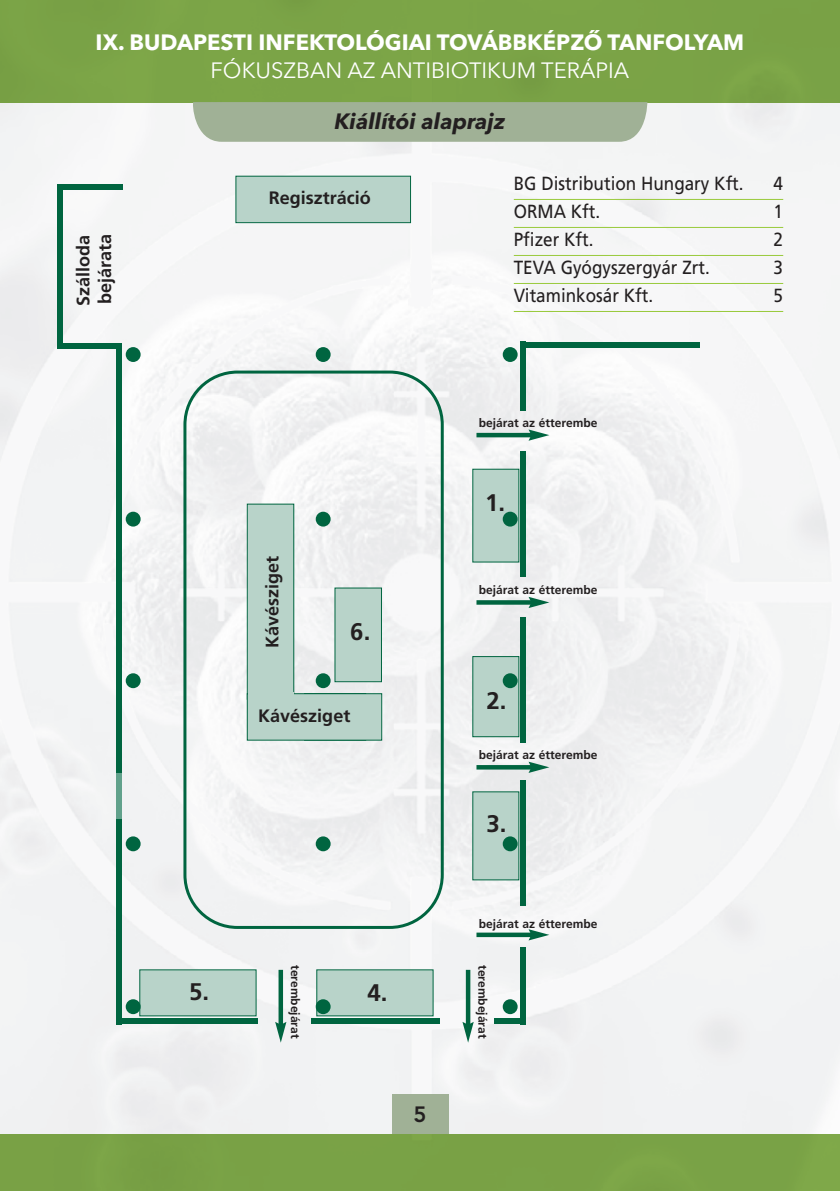
<style>
.page{position:relative;width:840px;height:1191px;background:#fff}
.page>*{position:absolute;margin:0;border:0;box-sizing:border-box;transform-origin:0 0}
.t1{font:700 24px "Frutiger LT Pro";color:#231f20}
.t2{font:700 22px "Avenir Next";color:#fff}
.t3{font:22px "Avenir Next";color:#fff}
.t4{font:italic 700 22px "Avenir Next";color:#231f20}
.t5{font:800 22px "Avenir";color:#231f20}
.t6{font:19px "Frutiger M";color:#231f20;scale:.9 1}
.t7{font:700 18px/21.6px "Frutiger LT Pro";color:#231f20}
.t8{font:700 12px "Frutiger LT Pro";color:#231f20}
</style>
<div class="page">
<img style="left:0;top:0;width:839px;height:1191px">
<div style="left:192px;top:102px;width:455px;height:40px;background:#a0b196"></div>
<hr style="left:513px;top:199px;width:269px;height:1px;background:#99ca3b">
<hr style="left:513px;top:227px;width:269px;height:1px;background:#99ca3b">
<hr style="left:513px;top:255px;width:269px;height:1px;background:#99ca3b">
<hr style="left:513px;top:283px;width:269px;height:1px;background:#99ca3b">
<hr style="left:513px;top:311px;width:269px;height:1px;background:#99ca3b">
<div style="left:391px;top:1094px;width:57px;height:40px;background:#a0b196"></div>
<svg style="left:183px;top:370px;width:260px;height:559px"></svg>
<div style="left:317px;top:970px;width:115px;height:45px;background:#b8d3c9"></div>
<div style="left:473px;top:469px;width:45px;height:92px;background:#b8d3c9"></div>
<div style="left:473px;top:657px;width:45px;height:79px;background:#b8d3c9"></div>
<div style="left:472px;top:656px;width:47px;height:81px;border:1px solid #006540"></div>
<div style="left:473px;top:792px;width:45px;height:87px;background:#b8d3c9"></div>
<div style="left:335px;top:588px;width:46px;height:93px;background:#b8d3c9"></div>
<div style="left:247px;top:504px;width:46px;height:195px;background:#b8d3c9"></div>
<div style="left:247px;top:504px;width:47px;height:195px;border:1px solid #006540"></div>
<div style="left:247px;top:694px;width:134px;height:46px;background:#b8d3c9"></div>
<div style="left:247px;top:693px;width:135px;height:47px;border:1px solid #006540"></div>
<div style="left:236px;top:176px;width:174px;height:46px;background:#b8d3c9"></div>
<div style="left:235px;top:176px;width:175px;height:47px;border:1px solid #006540"></div>
<div style="left:126px;top:836px;width:14px;height:15px;background:#006540;border-radius:50%"></div>
<div style="left:315px;top:836px;width:15px;height:15px;background:#006540;border-radius:50%"></div>
<div style="left:502px;top:836px;width:15px;height:15px;background:#006540;border-radius:50%"></div>
<div style="left:126px;top:673px;width:14px;height:15px;background:#006540;border-radius:50%"></div>
<div style="left:315px;top:673px;width:15px;height:15px;background:#006540;border-radius:50%"></div>
<div style="left:502px;top:673px;width:15px;height:15px;background:#006540;border-radius:50%"></div>
<div style="left:126px;top:512px;width:14px;height:14px;background:#006540;border-radius:50%"></div>
<div style="left:315px;top:512px;width:15px;height:14px;background:#006540;border-radius:50%"></div>
<div style="left:502px;top:512px;width:15px;height:14px;background:#006540;border-radius:50%"></div>
<div style="left:126px;top:347px;width:14px;height:15px;background:#006540;border-radius:50%"></div>
<div style="left:315px;top:347px;width:15px;height:15px;background:#006540;border-radius:50%"></div>
<div style="left:502px;top:347px;width:15px;height:15px;background:#006540;border-radius:50%"></div>
<div style="left:315px;top:999px;width:15px;height:15px;background:#006540;border-radius:50%"></div>
<div style="left:502px;top:999px;width:15px;height:15px;background:#006540;border-radius:50%"></div>
<div style="left:116px;top:344px;width:6px;height:430px;background:#006540"></div>
<div style="left:116px;top:773px;width:6px;height:47px;background:#61a18b"></div>
<div style="left:57px;top:343px;width:65px;height:6px;background:#006540"></div>
<div style="left:57px;top:184px;width:65px;height:6px;background:#006540"></div>
<div style="left:116px;top:819px;width:6px;height:205px;background:#006540"></div>
<div style="left:519px;top:947px;width:6px;height:77px;background:#006540"></div>
<div style="left:519px;top:780px;width:6px;height:125px;background:#006540"></div>
<div style="left:519px;top:617px;width:6px;height:125px;background:#006540"></div>
<div style="left:519px;top:451px;width:6px;height:126px;background:#006540"></div>
<div style="left:519px;top:341px;width:6px;height:70px;background:#006540"></div>
<div style="left:520px;top:342px;width:179px;height:6px;background:#006540"></div>
<div style="left:116px;top:1018px;width:141px;height:6px;background:#006540"></div>
<div style="left:310px;top:1018px;width:129px;height:6px;background:#006540"></div>
<div style="left:494px;top:1018px;width:32px;height:6px;background:#006540"></div>
<div style="left:57px;top:184px;width:6px;height:161px;background:#006540"></div>
<div style="left:140px;top:970px;width:115px;height:45px;background:#b8d3c9"></div>
<hr style="left:476px;top:433px;width:56px;height:4px;background:#006540">
<svg style="left:528px;top:429px;width:21px;height:12px"></svg>
<svg style="left:476px;top:600px;width:52px;height:4px"></svg>
<svg style="left:528px;top:597px;width:21px;height:11px"></svg>
<svg style="left:476px;top:765px;width:52px;height:4px"></svg>
<svg style="left:528px;top:761px;width:21px;height:12px"></svg>
<div style="left:476px;top:932px;width:56px;height:5px;background:#006540"></div>
<svg style="left:528px;top:929px;width:21px;height:11px"></svg>
<div style="left:465px;top:969px;width:5px;height:56px;background:#006540"></div>
<svg style="left:462px;top:1021px;width:11px;height:21px"></svg>
<div style="left:278px;top:969px;width:5px;height:56px;background:#006540"></div>
<svg style="left:275px;top:1021px;width:11px;height:21px"></svg>
<hr style="left:247px;top:692px;width:46px;height:3px;background:#b8d3c9">
<div style="left:126px;top:999px;width:14px;height:15px;background:#006540;border-radius:50%"></div>
<h2 class="t2" style="left:96px;top:24px;width:649px">IX. BUDAPESTI INFEKTOLÓGIAI TOVÁBBKÉPZŐ TANFOLYAM</h2>
<h2 class="t3" style="left:210px;top:52px;width:420px">FÓKUSZBAN AZ ANTIBIOTIKUM TERÁPIA</h2>
<h2 class="t4" style="left:334px;top:102px;width:172px">Kiállítói alaprajz</h2>
<h3 class="t7" style="left:74px;top:306px;width:74px;rotate:-90deg">Szálloda bejárata</h3>
<h3 class="t7" style="left:268px;top:189px;width:104px">Regisztráció</h3>
<h3 class="t7" style="left:263px;top:648px;width:94px;rotate:-90deg">Kávésziget</h3>
<h1 class="t1" style="left:350px;top:623px;width:22px">6.</h1>
<h3 class="t7" style="left:258px;top:707px;width:94px">Kávésziget</h3>
<p class="t8" style="left:299px;top:965px;width:75px;rotate:90deg">terembejárat</p>
<h1 class="t1" style="left:189px;top:983px;width:22px">5.</h1>
<h1 class="t1" style="left:367px;top:984px;width:22px">4.</h1>
<h2 class="t5" style="left:413px;top:1097px;width:15px">5</h2>
<h3 class="t6" style="left:513px;top:176px;width:257px">BG Distribution Hungary Kft.</h3>
<h3 class="t6" style="left:773px;top:176px;width:12px">4</h3>
<h3 class="t6" style="left:513px;top:204px;width:98px">ORMA Kft.</h3>
<h3 class="t6" style="left:773px;top:204px;width:12px">1</h3>
<h3 class="t6" style="left:513px;top:232px;width:90px">Pfizer Kft.</h3>
<h3 class="t6" style="left:773px;top:232px;width:12px">2</h3>
<h3 class="t6" style="left:513px;top:260px;width:219px">TEVA Gyógyszergyár Zrt.</h3>
<h3 class="t6" style="left:773px;top:260px;width:12px">3</h3>
<h3 class="t6" style="left:513px;top:288px;width:156px">Vitaminkosár Kft.</h3>
<h3 class="t6" style="left:773px;top:288px;width:12px">5</h3>
<p class="t8" style="left:478px;top:418px;width:120px">bejárat az étterembe</p>
<h1 class="t1" style="left:485px;top:494px;width:22px">1.</h1>
<p class="t8" style="left:478px;top:586px;width:120px">bejárat az étterembe</p>
<h1 class="t1" style="left:486px;top:692px;width:22px">2.</h1>
<p class="t8" style="left:478px;top:751px;width:120px">bejárat az étterembe</p>
<h1 class="t1" style="left:486px;top:815px;width:22px">3.</h1>
<p class="t8" style="left:478px;top:919px;width:120px">bejárat az étterembe</p>
<p class="t8" style="left:486px;top:965px;width:75px;rotate:90deg">terembejárat</p>
</div>
